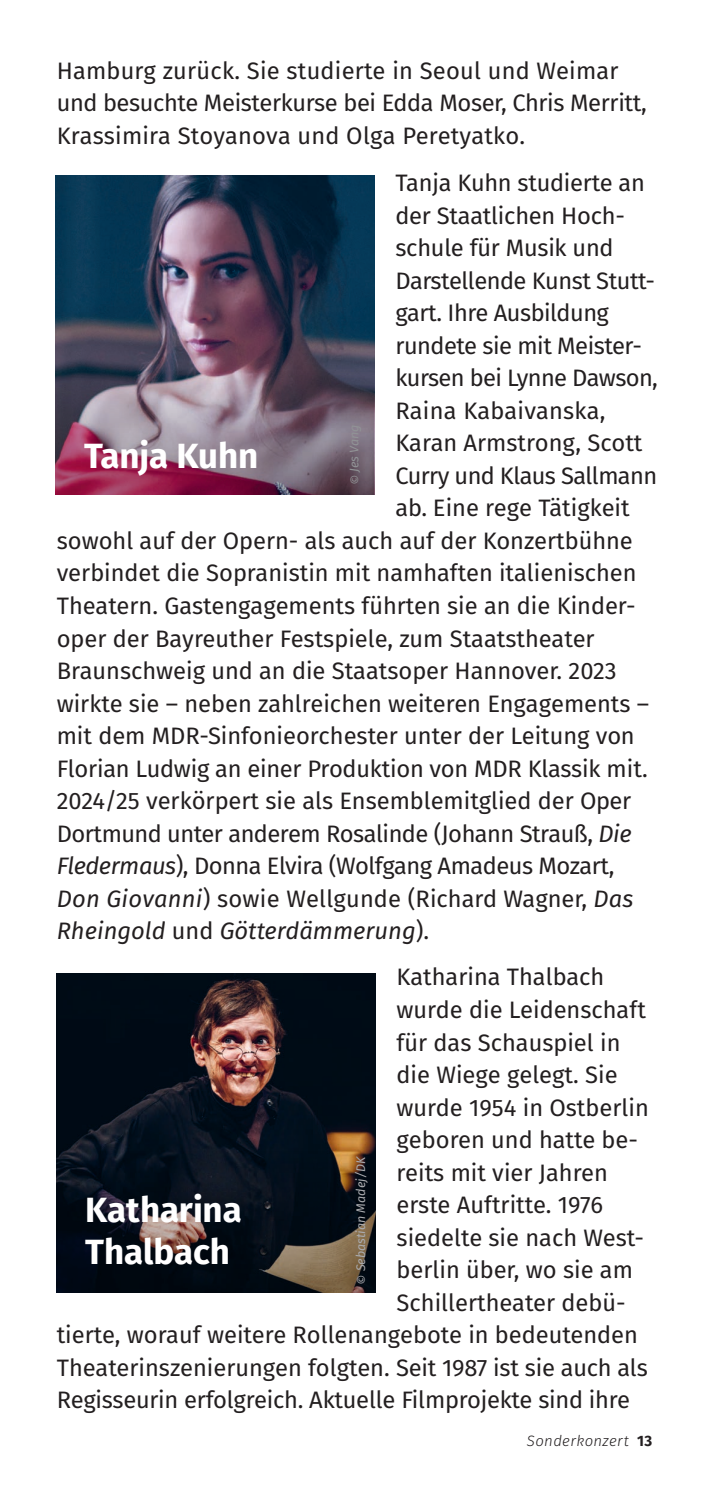
<style>
.page{position:relative;width:709px;height:1489px;background:#fff}
.page>*{position:absolute;margin:0;border:0;box-sizing:border-box;transform-origin:0 0}
.Künstler-Bio___Headline{font:700 35px "Fira Sans";color:#fff}
.Fließtext{font:23.75px/32.5px "Fira Sans";color:#231f20}
.Fließtext-2{font:23.75px/32.5px "Fira Sans";letter-spacing:-.02em;color:#231f20}
.Fließtext-3{font:italic 23.75px "Fira Sans";color:#231f20}
.Fließtext-4{font:23.75px "Fira Sans";letter-spacing:-.025em;color:#231f20}
.t1{font:italic 300 15px "Fira Sans";letter-spacing:.025em;color:#231f20}
.Fotocredit{font:italic 12.5px "Fira Sans";color:#aaabaf}
.Fotocredit-2{font:italic 12.5px "Fira Sans";color:#919396}
.s1{font-style:italic}
.s2{font-style:normal}
.s3{font-weight:700;font-style:normal}
</style>
<div class="page">
<img style="left:55px;top:175px;width:319px;height:319px">
<svg style="left:55px;top:371px;width:318px;height:123px;background:#826176"></svg>
<img style="left:56px;top:973px;width:319px;height:178px">
<svg style="left:56px;top:1151px;width:319px;height:141px;background:#1a1c21"></svg>
<p class="Fließtext" style="left:57px;top:54px;width:591px">Hamburg zurück. Sie studierte in Seoul und Weimar und besuchte Meisterkurse bei Edda Moser, Chris Merritt,<br>Krassimira Stoyanova und Olga Peretyatko.</p>
<p class="Fließtext-2" style="left:395px;top:166px;width:264px">Tanja Kuhn studierte an der Staatlichen Hoch&shy;schule für Musik und<br>Darstellende Kunst Stutt&shy;gart. Ihre Ausbildung rundete sie mit Meister&shy;kursen bei Lynne Dawson,<br>Raina Kabaivanska,</p>
<p class="Fließtext" style="left:395px;top:426px;width:248px">Karan Armstrong, Scott</p>
<p class="Fließtext-4" style="left:395px;top:457px;width:263px">Curry und Klaus Sallmann</p>
<p class="Fließtext" style="left:395px;top:491px;width:236px">ab. Eine rege Tätigkeit</p>
<p class="Fließtext" style="left:57px;top:524px;width:577px">sowohl auf der Opern- als auch auf der Konzertbühne</p>
<p class="Fließtext" style="left:57px;top:556px;width:581px">verbindet die Sopranistin mit namhaften italienischen</p>
<p class="Fließtext" style="left:57px;top:589px;width:580px">Theatern. Gastengagements führten sie an die Kinder-</p>
<p class="Fließtext" style="left:57px;top:621px;width:539px">oper der Bayreuther Festspiele, zum Staatstheater</p>
<p class="Fließtext" style="left:57px;top:654px;width:561px">Braunschweig und an die Staatsoper Hannover. 2023</p>
<p class="Fließtext" style="left:57px;top:686px;width:594px">wirkte sie – neben zahlreichen weiteren Engagements –</p>
<p class="Fließtext" style="left:57px;top:719px;width:579px">mit dem MDR-Sinfonieorchester unter der Leitung von</p>
<p class="Fließtext" style="left:57px;top:751px;width:592px">Florian Ludwig an einer Produktion von MDR Klassik mit.</p>
<p class="Fließtext" style="left:57px;top:784px;width:576px">2024/25 verkörpert sie als Ensemblemitglied der Oper</p>
<p class="Fließtext-2" style="left:57px;top:816px;width:576px">Dortmund unter anderem Rosalinde (Johann Strauß, <span class="s1">Die</span></p>
<p class="Fließtext-2" style="left:57px;top:849px;width:559px"><span class="s1">Fledermaus</span>), Donna Elvira (Wolfgang Amadeus Mozart,</p>
<p class="Fließtext" style="left:57px;top:881px;width:578px"><span class="s1">Don Giovanni</span>) sowie Wellgunde (Richard Wagner, <span class="s1">Das</span></p>
<p class="Fließtext-3" style="left:57px;top:913px;width:374px">Rheingold <span class="s2">und</span> Götterdämmerung<span class="s2">).</span></p>
<p class="Fotocredit-2" style="left:345px;top:485px;width:62px;rotate:-90deg">© Jes Vang</p>
<p class="Künstler-Bio___Headline" style="left:84px;top:426px;width:175px">Tanja Kuhn</p>
<p class="Fließtext" style="left:396px;top:960px;width:209px">Katharina Thalbach</p>
<p class="Fließtext" style="left:396px;top:992px;width:251px">wurde die Leidenschaft</p>
<p class="Fließtext" style="left:396px;top:1025px;width:225px">für das Schauspiel in</p>
<p class="Fließtext" style="left:396px;top:1057px;width:222px">die Wiege gelegt. Sie</p>
<p class="Fließtext" style="left:396px;top:1090px;width:254px">wurde 1954 in Ostberlin</p>
<p class="Fließtext" style="left:396px;top:1122px;width:243px">geboren und hatte be-</p>
<p class="Fließtext" style="left:396px;top:1155px;width:213px">reits mit vier Jahren</p>
<p class="Fließtext" style="left:396px;top:1187px;width:208px">erste Auftritte. 1976</p>
<p class="Fließtext" style="left:396px;top:1220px;width:249px">siedelte sie nach West-</p>
<p class="Fließtext" style="left:396px;top:1252px;width:238px">berlin über, wo sie am</p>
<p class="Fließtext" style="left:396px;top:1285px;width:230px">Schillertheater debü-</p>
<p class="Fließtext" style="left:57px;top:1317px;width:583px">tierte, worauf weitere Rollenangebote in bedeutenden</p>
<p class="Fließtext" style="left:57px;top:1350px;width:592px">Theaterinszenierungen folgten. Seit 1987 ist sie auch als</p>
<p class="Fließtext" style="left:57px;top:1382px;width:575px">Regisseurin erfolgreich. Aktuelle Filmprojekte sind ihre</p>
<p class="Fotocredit" style="left:351px;top:1284px;width:130px;rotate:-90deg">© Sebastian Madej/DK</p>
<p class="Künstler-Bio___Headline" style="left:85px;top:1180px;width:158px">Katharina</p>
<p class="Künstler-Bio___Headline" style="left:85px;top:1222px;width:146px">Thalbach</p>
<p class="t1" style="left:527px;top:1430px;width:127px">Sonderkonzert <span class="s3">13</span></p>
</div>
